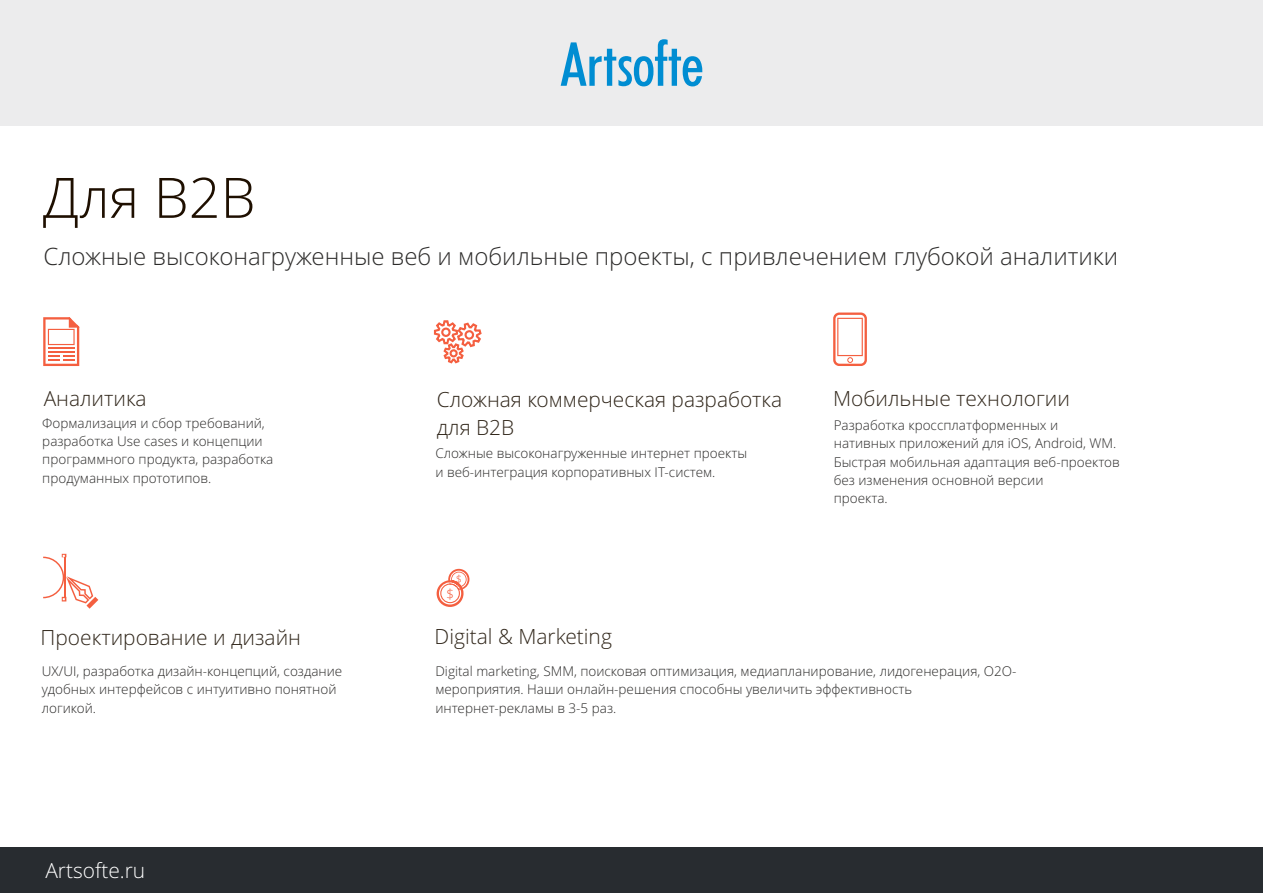
<style>
.page{position:relative;width:1263px;height:893px;background:#fff}
.page>*{position:absolute;margin:0;border:0;box-sizing:border-box;transform-origin:0 0}
.t1{font:300 55.8px "Open Sans";color:#1e0f00}
.t2{font:300 24px "Open Sans";color:#2b2a29}
.t3{font:300 21px/28.5px "Open Sans";color:#30261a}
.t4{font:300 21px "Open Sans";color:#fff}
.t5{font:300 13.95px "Open Sans";color:#f45f40}
.t6{font:300 13.5px/18.5px "Open Sans";color:#2b2a29}
.t7{font:300 10.95px "Open Sans";color:#f45f40}
</style>
<div class="page">
<div style="left:0;top:0;width:1263px;height:126px;background:#ececed"></div>
<div style="left:0;top:848px;width:1263px;height:45px;background:#282c30"></div>
<svg style="left:561px;top:39px;width:141px;height:47px"></svg>
<svg style="left:43px;top:554px;width:55px;height:55px"></svg>
<svg style="left:833px;top:313px;width:34px;height:53px"></svg>
<svg style="left:437px;top:569px;width:32px;height:38px"></svg>
<svg style="left:43px;top:317px;width:36px;height:49px"></svg>
<svg style="left:433px;top:320px;width:49px;height:44px"></svg>
<h1 class="t1" style="left:43px;top:175px;width:214px">Для B2B</h1>
<h2 class="t2" style="left:44px;top:247px;width:1076px">Сложные высоконагруженные веб и мобильные проекты, с привлечением глубокой аналитики</h2>
<h3 class="t3" style="left:833px;top:387px;width:238px">Мобильные технологии</h3>
<h3 class="t3" style="left:437px;top:387px;width:347px">Сложная коммерческая разработка для B2B</h3>
<p class="t6" style="left:435px;top:445px;width:313px">Сложные высоконагруженные интернет проекты и веб-интеграция корпоративных IT-систем.</p>
<h3 class="t3" style="left:44px;top:386px;width:104px">Аналитика</h3>
<p class="t6" style="left:42px;top:415px;width:233px">Формализация и сбор требований, разработка Use cases и концепции программного продукта, разработка продуманных прототипов.</p>
<p class="t6" style="left:834px;top:417px;width:288px">Разработка кроссплатформенных и нативных приложений для iOS, Android, WM.<br>Быстрая мобильная адаптация веб-проектов без изменения основной версии<br>проекта.</p>
<p class="t7" style="left:456px;top:575px;width:8px">$</p>
<h3 class="t3" style="left:41px;top:625px;width:262px">Проектирование и дизайн</h3>
<p class="t6" style="left:42px;top:663px;width:302px">UX/UI, разработка дизайн-концепций, создание удобных интерфейсов с интуитивно понятной логикой.</p>
<h3 class="t4" style="left:45px;top:861px;width:101px">Artsofte.ru</h3>
<p class="t5" style="left:446px;top:588px;width:9px">$</p>
<h3 class="t3" style="left:435px;top:624px;width:179px">Digital &amp; Marketing</h3>
<p class="t6" style="left:435px;top:663px;width:583px">Digital marketing, SMM, поисковая оптимизация, медиапланирование, лидогенерация, О2О&shy;мероприятия. Наши онлайн-решения способны увеличить эффективность интернет-рекламы в 3-5 раз.</p>
</div>
